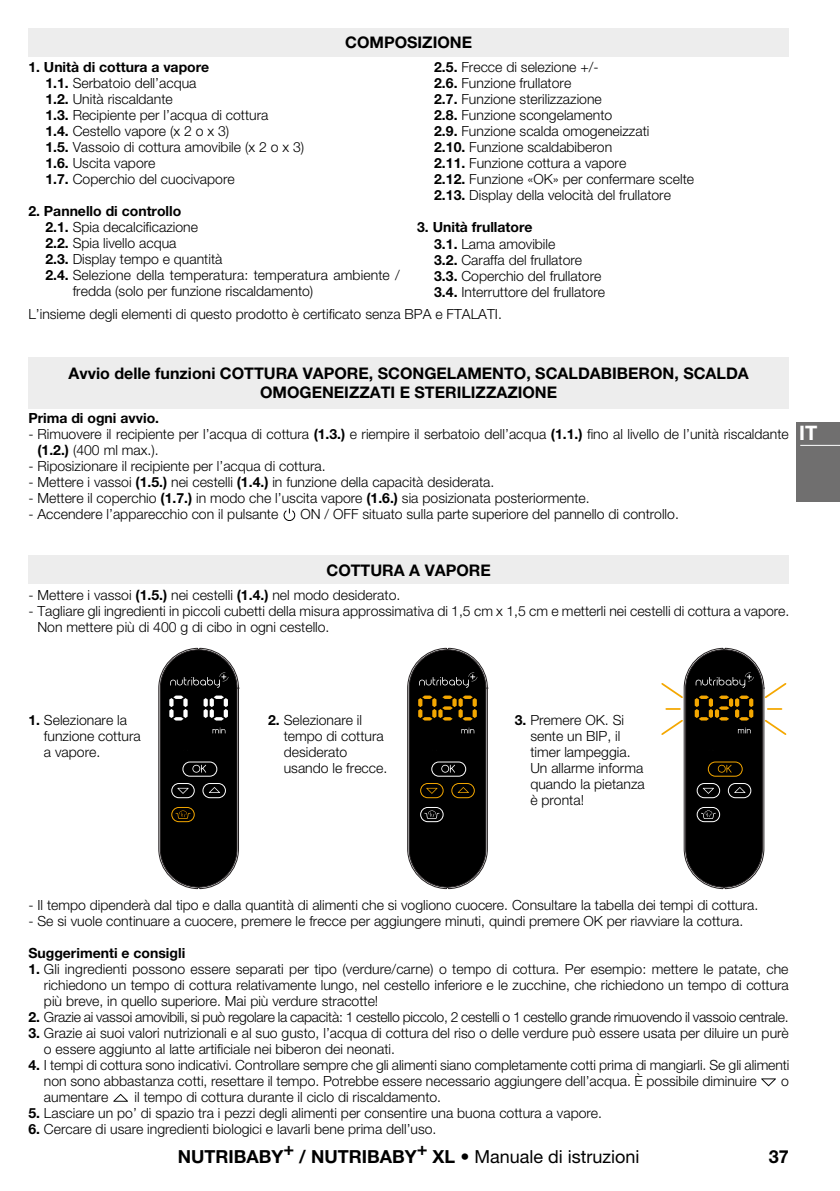
<style>
.page{position:relative;width:840px;height:1191px;background:#fff}
.page>*{position:absolute;margin:0;border:0;box-sizing:border-box;transform-origin:0 0}
.t1{font:700 20px "Helvetica Neue LT Pro";color:#fff}
.t2{font:700 18px "Helvetica Neue LT Pro";color:#000}
.t3{font:700 16px/19.2px "Helvetica Neue LT Pro";color:#000;text-align:center}
.t4{font:300 14px/16px "Helvetica Neue LT Pro";color:#000}
.t5{font:300 14px "Helvetica Neue LT Pro";letter-spacing:-.02em;color:#000}
.t6{font:700 14px "Helvetica Neue LT Pro";color:#000}
.s1{font-weight:700}
.s2{font-weight:400}
</style>
<div class="page">
<div style="left:28px;top:28px;width:760px;height:29px;background:#ededed"></div>
<svg style="left:761px;top:1078px;width:14px;height:8px"></svg>
<svg style="left:113px;top:1094px;width:15px;height:7px"></svg>
<svg style="left:159px;top:648px;width:80px;height:241px;background:#252524"></svg>
<svg style="left:407px;top:648px;width:81px;height:241px;background:#25221d"></svg>
<svg style="left:661px;top:648px;width:125px;height:241px"></svg>
<div style="left:28px;top:556px;width:760px;height:28px;background:#ededed"></div>
<svg style="left:283px;top:508px;width:12px;height:13px"></svg>
<div style="left:28px;top:357px;width:760px;height:51px;background:#ededed"></div>
<div style="left:795px;top:423px;width:44px;height:79px;background:#706f6f"></div>
<hr style="left:799px;top:445px;width:40px;height:1px;background:#fff">
<p class="t3" style="left:345px;top:32px;width:128px">COMPOSIZIONE</p>
<p class="t4" style="left:45px;top:59px;width:260px;text-indent:-17px"><span class="s1">1. Unità di cottura a vapore<br>1.1.</span> Serbatoio dell’acqua<br><span class="s1">1.2.</span> Unità riscaldante<br><span class="s1">1.3.</span> Recipiente per l’acqua di cottura<br><span class="s1">1.4.</span> Cestello vapore (x 2 o x 3)<br><span class="s1">1.5.</span> Vassoio di cottura amovibile (x 2 o x 3)<br><span class="s1">1.6.</span> Uscita vapore<br><span class="s1">1.7.</span> Coperchio del cuocivapore</p>
<p class="t6" style="left:28px;top:203px;width:154px">2. Pannello di controllo</p>
<p class="t4" style="left:45px;top:219px;width:154px"><span class="s1">2.1.</span> Spia decalcificazione</p>
<p class="t4" style="left:45px;top:235px;width:132px"><span class="s1">2.2.</span> Spia livello acqua</p>
<p class="t4" style="left:45px;top:251px;width:178px"><span class="s1">2.3.</span> Display tempo e quantità</p>
<p class="t4" style="left:45px;top:267px;width:356px"><span class="s1">2.4.</span> Selezione della temperatura: temperatura ambiente /</p>
<p class="t4" style="left:73px;top:283px;width:242px">fredda (solo per funzione riscaldamento)</p>
<p class="t4" style="left:434px;top:59px;width:261px"><span class="s1">2.5.</span> Frecce di selezione +/-<br><span class="s1">2.6.</span> Funzione frullatore<br><span class="s1">2.7.</span> Funzione sterilizzazione<br><span class="s1">2.8.</span> Funzione scongelamento<br><span class="s1">2.9.</span> Funzione scalda omogeneizzati<br><span class="s1">2.10.</span> Funzione scaldabiberon<br><span class="s1">2.11.</span> Funzione cottura a vapore<br><span class="s1">2.12.</span> Funzione «OK» per confermare scelte <span class="s1">2.13.</span> Display della velocità del frullatore</p>
<p class="t4" style="left:434px;top:219px;width:172px;text-indent:-17px"><span class="s1">3. Unità frullatore<br>3.1.</span> Lama amovibile<br><span class="s1">3.2.</span> Caraffa del frullatore<br><span class="s1">3.3.</span> Coperchio del frullatore<br><span class="s1">3.4.</span> Interruttore del frullatore</p>
<p class="t4" style="left:28px;top:306px;width:475px">L’insieme degli elementi di questo prodotto è certificato senza BPA e FTALATI.</p>
<p class="t3" style="left:68px;top:363px;width:681px">Avvio delle funzioni COTTURA VAPORE, SCONGELAMENTO, SCALDABIBERON, SCALDA<br>OMOGENEIZZATI E STERILIZZAZIONE</p>
<p class="t6" style="left:28px;top:409px;width:132px">Prima di ogni avvio.</p>
<p class="t4" style="left:37px;top:425px;width:752px;text-indent:-9px">- Rimuovere il recipiente per l’acqua di cottura <span class="s1">(1.3.)</span> e riempire il serbatoio dell’acqua <span class="s1">(1.1.)</span> fino al livello de l’unità riscaldante <span class="s1">(1.2.)</span> (400 ml max.).</p>
<p class="t4" style="left:28px;top:457px;width:298px">- Riposizionare il recipiente per l’acqua di cottura.</p>
<p class="t4" style="left:28px;top:473px;width:467px">- Mettere i vassoi <span class="s1">(1.5.)</span> nei cestelli <span class="s1">(1.4.)</span> in funzione della capacità desiderata.</p>
<p class="t4" style="left:28px;top:489px;width:562px">- Mettere il coperchio <span class="s1">(1.7.)</span> in modo che l’uscita vapore <span class="s1">(1.6.)</span> sia posizionata posteriormente.</p>
<p class="t4" style="left:28px;top:505px;width:251px">- Accendere l’apparecchio con il pulsante</p>
<p class="t4" style="left:300px;top:505px;width:380px">ON / OFF situato sulla parte superiore del pannello di controllo.</p>
<h1 class="t1" style="left:798px;top:420px;width:20px">IT</h1>
<p class="t3" style="left:326px;top:560px;width:166px">COTTURA A VAPORE</p>
<p class="t4" style="left:28px;top:586px;width:373px">- Mettere i vassoi <span class="s1">(1.5.)</span> nei cestelli <span class="s1">(1.4.)</span> nel modo desiderato.</p>
<p class="t4" style="left:37px;top:602px;width:753px;text-indent:-9px">- Tagliare gli ingredienti in piccoli cubetti della misura approssimativa di 1,5 cm x 1,5 cm e metterli nei cestelli di cottura a vapore.<br>Non mettere più di 400 g di cibo in ogni cestello.</p>
<p class="t4" style="left:44px;top:711px;width:98px;text-indent:-16px"><span class="s1">1.</span> Selezionare la funzione cottura a vapore.</p>
<p class="t4" style="left:283px;top:711px;width:105px;text-indent:-16px"><span class="s1">2.</span> Selezionare il tempo di cottura desiderato usando le frecce.</p>
<p class="t4" style="left:530px;top:711px;width:116px;text-indent:-16px"><span class="s1">3.</span> Premere OK. Si sente un BIP, il timer lampeggia.<br>Un allarme informa quando la pietanza è pronta!</p>
<p class="t4" style="left:28px;top:896px;width:731px">- Il tempo dipenderà dal tipo e dalla quantità di alimenti che si vogliono cuocere. Consultare la tabella dei tempi di cottura.</p>
<p class="t4" style="left:28px;top:912px;width:716px">- Se si vuole continuare a cuocere, premere le frecce per aggiungere minuti, quindi premere OK per riavviare la cottura.</p>
<p class="t6" style="left:28px;top:944px;width:158px">Suggerimenti e consigli</p>
<p class="t4" style="left:44px;top:961px;width:746px;text-align:justify;text-indent:-16px"><span class="s1">1.</span> Gli ingredienti possono essere separati per tipo (verdure/carne) o tempo di cottura. Per esempio: mettere le patate, che richiedono un tempo di cottura relativamente lungo, nel cestello inferiore e le zucchine, che richiedono un tempo di cottura più breve, in quello superiore. Mai più verdure stracotte!</p>
<p class="t5" style="left:28px;top:1008px;width:761px"><span class="s1">2.</span> Grazie ai vassoi amovibili, si può regolare la capacità: 1 cestello piccolo, 2 cestelli o 1 cestello grande rimuovendo il vassoio centrale.</p>
<p class="t4" style="left:44px;top:1025px;width:746px;text-indent:-16px"><span class="s1">3.</span> Grazie ai suoi valori nutrizionali e al suo gusto, l’acqua di cottura del riso o delle verdure può essere usata per diluire un purè o essere aggiunto al latte artificiale nei biberon dei neonati.</p>
<p class="t4" style="left:44px;top:1057px;width:746px;text-indent:-16px"><span class="s1">4.</span> I tempi di cottura sono indicativi. Controllare sempre che gli alimenti siano completamente cotti prima di mangiarli. Se gli alimenti non sono abbastanza cotti, resettare il tempo. Potrebbe essere necessario aggiungere dell’acqua. È possibile diminuire</p>
<p class="t4" style="left:780px;top:1072px;width:9px">o</p>
<p class="t4" style="left:44px;top:1088px;width:66px">aumentare</p>
<p class="t4" style="left:134px;top:1088px;width:308px">il tempo di cottura durante il ciclo di riscaldamento.</p>
<p class="t4" style="left:28px;top:1104px;width:575px"><span class="s1">5.</span> Lasciare un po’ di spazio tra i pezzi degli alimenti per consentire una buona cottura a vapore.</p>
<p class="t4" style="left:28px;top:1120px;width:409px"><span class="s1">6.</span> Cercare di usare ingredienti biologici e lavarli bene prima dell’uso.</p>
<p class="t2" style="left:178px;top:1145px;width:463px">NUTRIBABY+ / NUTRIBABY+ XL • <span class="s2">Manuale di istruzioni</span></p>
<p class="t2" style="left:768px;top:1145px;width:22px">37</p>
</div>
